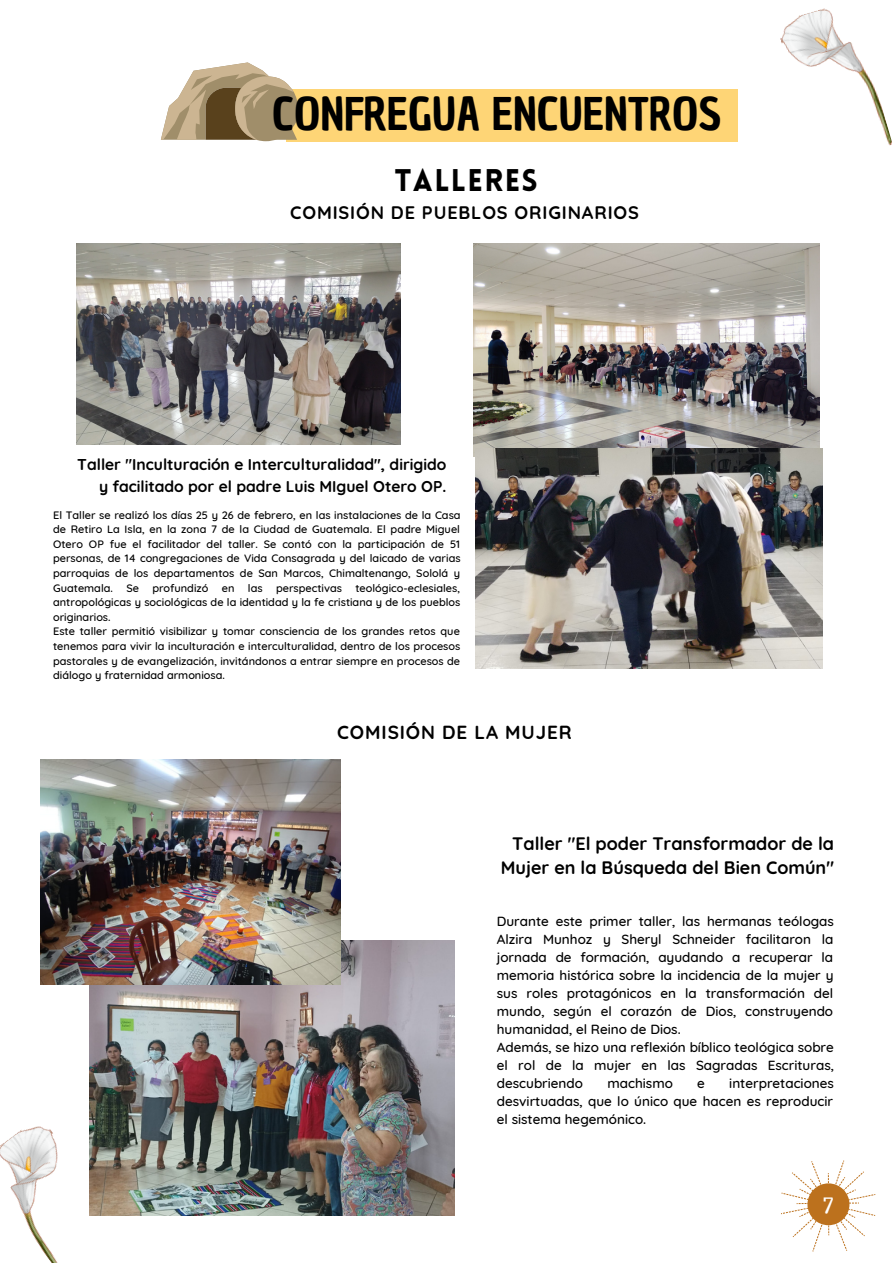
<style>
.page{position:relative;width:893px;height:1264px;background:#fff}
.page>*{position:absolute;margin:0;border:0;box-sizing:border-box;transform-origin:0 0}
.t1{font:43.95px "Chau Philomene One";color:#000}
.t2{font:900 30.6px "Lovelo";letter-spacing:.05em;color:#000}
.t3{font:21.6px "Trocchi";color:#fff}
.t4{font:700 18.9px "Quicksand";letter-spacing:.05em;color:#000}
.t5{font:700 18.15px "Quicksand";letter-spacing:.05em;color:#000}
.t6{font:700 18px/24.8px "Quicksand";color:#000;text-align:right}
.t7{font:700 15.6px/21.3px "Quicksand";color:#000;text-align:right}
.t8{font:500 13.5px/18px "Quicksand";color:#000}
.t9{font:500 10.95px/14.5px "Quicksand";color:#000}
</style>
<div class="page">
<svg style="left:781px;top:1160px;width:94px;height:91px"></svg>
<div style="left:286px;top:89px;width:451px;height:53px;background:#fed576"></div>
<svg style="left:161px;top:62px;width:138px;height:79px"></svg>
<img style="left:0;top:1126px;width:129px;height:136px">
<img style="left:780px;top:8px;width:112px;height:138px">
<img style="left:76px;top:244px;width:324px;height:200px">
<img style="left:473px;top:244px;width:346px;height:212px">
<img style="left:89px;top:940px;width:366px;height:275px">
<img style="left:40px;top:759px;width:301px;height:225px">
<img style="left:476px;top:448px;width:346px;height:220px">
<h1 class="t1" style="left:272px;top:85px;width:450px">CONFREGUA ENCUENTROS</h1>
<h2 class="t2" style="left:394px;top:168px;width:145px">TALLERES</h2>
<h3 class="t5" style="left:290px;top:201px;width:350px">COMISIÓN DE PUEBLOS ORIGINARIOS</h3>
<h3 class="t7" style="left:77px;top:454px;width:370px">Taller "Inculturación e Interculturalidad", dirigido y facilitado por el padre Luis MIguel Otero OP.</h3>
<p class="t9" style="left:53px;top:507px;width:409px">El Taller se realizó los días 25 y 26 de febrero, en las instalaciones de la Casa de Retiro La Isla, en la zona 7 de la Ciudad de Guatemala. El padre Miguel Otero OP fue el facilitador del taller. Se contó con la participación de 51 personas, de 14 congregaciones de Vida Consagrada y del laicado de varias parroquias de los departamentos de San Marcos, Chimaltenango, Sololá y Guatemala. Se profundizó en las perspectivas teológico-eclesiales, antropológicas y sociológicas de la identidad y la fe cristiana y de los pueblos originarios.<br>Este taller permitió visibilizar y tomar consciencia de los grandes retos que tenemos para vivir la inculturación e interculturalidad, dentro de los procesos pastorales y de evangelización, invitándonos a entrar siempre en procesos de diálogo y fraternidad armoniosa.</p>
<h3 class="t4" style="left:337px;top:720px;width:236px">COMISIÓN DE LA MUJER</h3>
<h3 class="t6" style="left:500px;top:830px;width:335px">Taller "El poder Transformador de la<br>Mujer en la Búsqueda del Bien Común"</h3>
<p class="t8" style="left:497px;top:912px;width:339px">Durante este primer taller, las hermanas teólogas Alzira Munhoz y Sheryl Schneider facilitaron la jornada de formación, ayudando a recuperar la memoria histórica sobre la incidencia de la mujer y sus roles protagónicos en la transformación del mundo, según el corazón de Dios, construyendo humanidad, el Reino de Dios.<br>Además, se hizo una reflexión bíblico teológica sobre el rol de la mujer en las Sagradas Escrituras, descubriendo</p>
<p class="t8" style="left:607px;top:1074px;width:67px">machismo</p>
<p class="t8" style="left:697px;top:1074px;width:9px">e</p>
<p class="t8" style="left:497px;top:1074px;width:338px;text-align:justify;text-indent:232px">interpretaciones desvirtuadas, que lo único que hacen es reproducir el sistema hegemónico.</p>
<h3 class="t3" style="left:822px;top:1186px;width:13px">7</h3>
</div>
